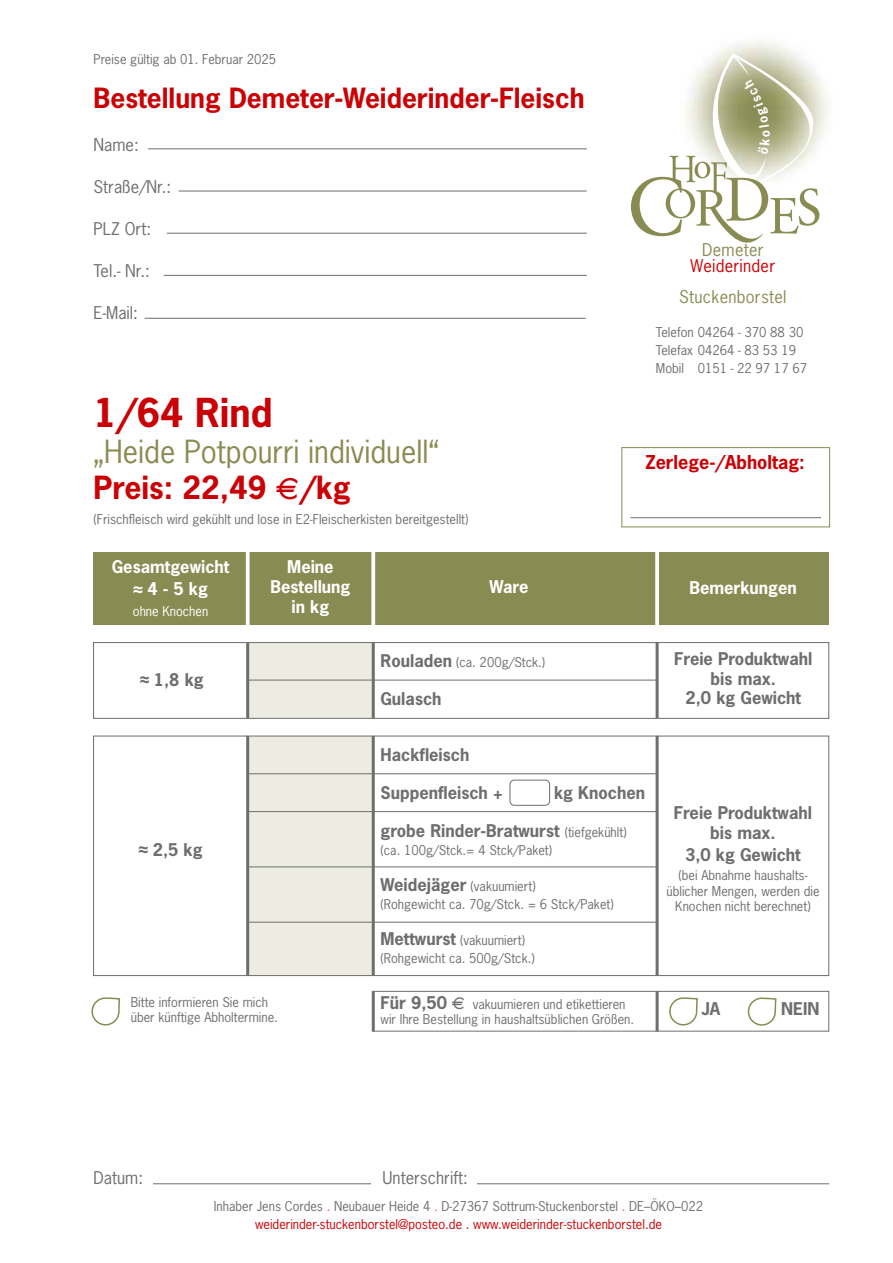
<style>
.page{position:relative;width:893px;height:1263px;background:#fff}
.page>*{position:absolute;margin:0;border:0;box-sizing:border-box;transform-origin:0 0}
.t1{font:700 37.5px "News Gothic Std";color:#ca0206}
.t2{font:30px/36px "News Gothic Std";color:#898c52}
.t3{font:700 26.25px "News Gothic Std";color:#ca0206}
.t4{font:700 18px "News Gothic Std";color:#ca0206}
.t5{font:700 16.5px/19.8px "News Gothic Std";color:#6e6e6e;text-align:center}
.t6{font:16.5px "News Gothic Std";color:#6e6e6e}
.t7{font:700 16.5px/19.8px "News Gothic Std";color:#fff}
.t8{font:16.5px "News Gothic";letter-spacing:.015em;color:#898c52}
.t9{font:16.5px "News Gothic";letter-spacing:.015em;color:#ca0206}
.t10{font:12.75px/18px "News Gothic Std";color:#6e6e6e}
.t11{font:12.75px "News Gothic Std";color:#fff}
.s1{font-weight:700;color:#ca0206}
.s2{font-family:"Eurofont";font-size:27px;color:#ca0206}
.s3{font-weight:700;font-size:16.5px}
.s4{font-weight:400;font-size:12.75px}
.s5{font-family:"Eurofont";font-size:15px}
.s6{color:#db6144}
.s7{color:#ca0206}
</style>
<div class="page">
<div style="left:248px;top:642px;width:125px;height:76px;background:#ecece2"></div>
<div style="left:94px;top:553px;width:735px;height:72px;background:#898c52"></div>
<svg style="left:246px;top:552px;width:4px;height:73px"></svg>
<svg style="left:371px;top:552px;width:4px;height:73px"></svg>
<svg style="left:655px;top:552px;width:4px;height:73px"></svg>
<hr style="left:656px;top:642px;width:3px;height:76px;background:#6e6e6e">
<hr style="left:372px;top:642px;width:3px;height:76px;background:#6e6e6e">
<hr style="left:246px;top:642px;width:3px;height:76px;background:#6e6e6e">
<div style="left:93px;top:642px;width:736px;height:77px;border:1px solid #6e6e6e"></div>
<hr style="left:247px;top:680px;width:410px;height:1px;background:#6e6e6e">
<div style="left:248px;top:736px;width:125px;height:240px;background:#ecece2"></div>
<hr style="left:656px;top:736px;width:3px;height:240px;background:#6e6e6e">
<hr style="left:372px;top:736px;width:3px;height:240px;background:#6e6e6e">
<hr style="left:246px;top:736px;width:3px;height:240px;background:#6e6e6e">
<div style="left:93px;top:736px;width:736px;height:240px;border:1px solid #6e6e6e"></div>
<hr style="left:247px;top:773px;width:410px;height:1px;background:#6e6e6e">
<hr style="left:247px;top:811px;width:410px;height:1px;background:#6e6e6e">
<hr style="left:247px;top:866px;width:410px;height:1px;background:#6e6e6e">
<hr style="left:247px;top:922px;width:410px;height:1px;background:#6e6e6e">
<div style="left:510px;top:780px;width:40px;height:26px;border:1px solid #6e6e6e;border-radius:4px"></div>
<div style="left:621px;top:447px;width:209px;height:80px;border:1px solid #898c52"></div>
<hr style="left:630px;top:517px;width:191px;height:1px;background:#6e6e6e">
<hr style="left:148px;top:148px;width:439px;height:1px;background:#6e6e6e">
<hr style="left:164px;top:275px;width:423px;height:1px;background:#6e6e6e">
<hr style="left:167px;top:233px;width:420px;height:1px;background:#6e6e6e">
<hr style="left:179px;top:191px;width:408px;height:1px;background:#6e6e6e">
<hr style="left:145px;top:318px;width:441px;height:1px;background:#6e6e6e">
<hr style="left:656px;top:991px;width:3px;height:40px;background:#6e6e6e">
<hr style="left:372px;top:991px;width:3px;height:40px;background:#6e6e6e">
<div style="left:372px;top:991px;width:457px;height:40px;border:1px solid #6e6e6e"></div>
<svg style="left:747px;top:997px;width:30px;height:29px"></svg>
<svg style="left:669px;top:997px;width:29px;height:29px"></svg>
<svg style="left:91px;top:997px;width:30px;height:29px"></svg>
<hr style="left:153px;top:1183px;width:218px;height:1px;background:#6e6e6e">
<hr style="left:477px;top:1183px;width:352px;height:1px;background:#6e6e6e">
<svg style="left:631px;top:53px;width:200px;height:190px"></svg>
<p class="t10" style="left:94px;top:50px;width:184px">Preise gültig ab 01. Februar 2025</p>
<h3 class="t3" style="left:94px;top:81px;width:493px">Bestellung Demeter-Weiderinder-Fleisch</h3>
<p class="t6" style="left:94px;top:135px;width:47px">Name:</p>
<p class="t6" style="left:94px;top:177px;width:79px">Straße/Nr.:</p>
<p class="t6" style="left:94px;top:219px;width:59px">PLZ Ort:</p>
<p class="t6" style="left:94px;top:261px;width:58px">Tel.- Nr.:</p>
<p class="t6" style="left:94px;top:303px;width:46px">E-Mail:</p>
<h1 class="t1" style="left:94px;top:388px;width:181px">1/64 Rind</h1>
<h2 class="t2" style="left:94px;top:433px;width:347px">„Heide Potpourri individuell“<br><span class="s1">Preis: 22,49</span> <span class="s2">E</span><span class="s1">/kg</span></h2>
<p class="t10" style="left:94px;top:510px;width:376px">(Frischfleisch wird gekühlt und lose in E2-Fleischerkisten bereitgestellt)</p>
<p class="t8" style="left:702px;top:240px;width:63px">Demeter</p>
<p class="t9" style="left:691px;top:255px;width:86px">Weiderinder</p>
<p class="t8" style="left:679px;top:286px;width:109px">Stuckenborstel</p>
<p class="t10" style="left:656px;top:323px;width:153px">Telefon 04264 - 370 88 30<br>Telefax 04264 - 83 53 19<br>Mobil 0151 - 22 97 17 67</p>
<h3 class="t4" style="left:645px;top:450px;width:161px">Zerlege-/Abholtag:</h3>
<p class="t7" style="left:147px;top:556px;width:83px;line-height:21.6px;text-indent:-36px">Gesamtgewicht<br>4 - 5 kg</p>
<p class="t11" style="left:133px;top:603px;width:77px">ohne Knochen</p>
<p class="t5" style="left:154px;top:669px;width:51px">1,8 kg</p>
<p class="t5" style="left:153px;top:839px;width:51px">2,5 kg</p>
<p class="t7" style="left:270px;top:557px;width:82px;text-align:center">Meine<br>Bestellung in kg</p>
<p class="t7" style="left:489px;top:577px;width:40px">Ware</p>
<p class="t7" style="left:689px;top:577px;width:109px">Bemerkungen</p>
<p class="t10" style="left:381px;top:653px;width:166px"><span class="s3">Rouladen</span> (ca. 200g/Stck.)</p>
<p class="t5" style="left:381px;top:688px;width:63px">Gulasch</p>
<p class="t5" style="left:381px;top:744px;width:90px">Hackfleisch</p>
<p class="t5" style="left:381px;top:782px;width:124px">Suppenfleisch +</p>
<p class="t5" style="left:554px;top:782px;width:93px">kg Knochen</p>
<p class="t5" style="left:381px;top:820px;width:248px">grobe Rinder-Bratwurst <span class="s4">(tiefgekühlt)</span></p>
<p class="t10" style="left:381px;top:841px;width:173px">(ca. 100g/Stck.= 4 Stck/Paket)</p>
<p class="t10" style="left:381px;top:877px;width:235px"><span class="s3">Weidejäger</span> (vakuumiert)<br>(Rohgewicht ca. 70g/Stck. = 6 Stck/Paket)</p>
<p class="t10" style="left:380px;top:931px;width:156px"><span class="s3">Mettwurst</span> (vakuumiert) (Rohgewicht ca. 500g/Stck.)</p>
<p class="t5" style="left:674px;top:648px;width:140px">Freie Produktwahl bis max.<br>2,0 kg Gewicht</p>
<p class="t5" style="left:674px;top:803px;width:140px">Freie Produktwahl bis max.</p>
<p class="t5" style="left:685px;top:844px;width:117px">3,0 kg Gewicht</p>
<p class="t10" style="left:666px;top:868px;width:155px;line-height:15.3px;text-align:center">(bei Abnahme haushalts&shy;üblicher Mengen, werden die<br>Knochen nicht berechnet)</p>
<p class="t10" style="left:131px;top:994px;width:149px;line-height:15px">Bitte informieren Sie mich über künftige Abholtermine.</p>
<p class="t10" style="left:380px;top:997px;width:255px;line-height:15px"><span class="s3">Für 9,50</span> <span class="s5">E</span> vakuumieren und etikettieren wir Ihre Bestellung in haushaltsüblichen Größen.</p>
<p class="t5" style="left:701px;top:998px;width:20px">JA</p>
<p class="t5" style="left:781px;top:998px;width:40px">NEIN</p>
<p class="t6" style="left:94px;top:1167px;width:51px">Datum:</p>
<p class="t6" style="left:383px;top:1167px;width:87px">Unterschrift:</p>
<p class="t10" style="left:214px;top:1197px;width:491px;text-align:center">Inhaber Jens Cordes <span class="s6">.</span> Neubauer Heide 4 <span class="s6">.</span> D-27367 Sottrum-Stuckenborstel <span class="s6">.</span> DE–ÖKO–022 <span class="s7">weiderinder-stuckenborstel@posteo.de . www.weiderinder-stuckenborstel.de</span></p>
</div>
